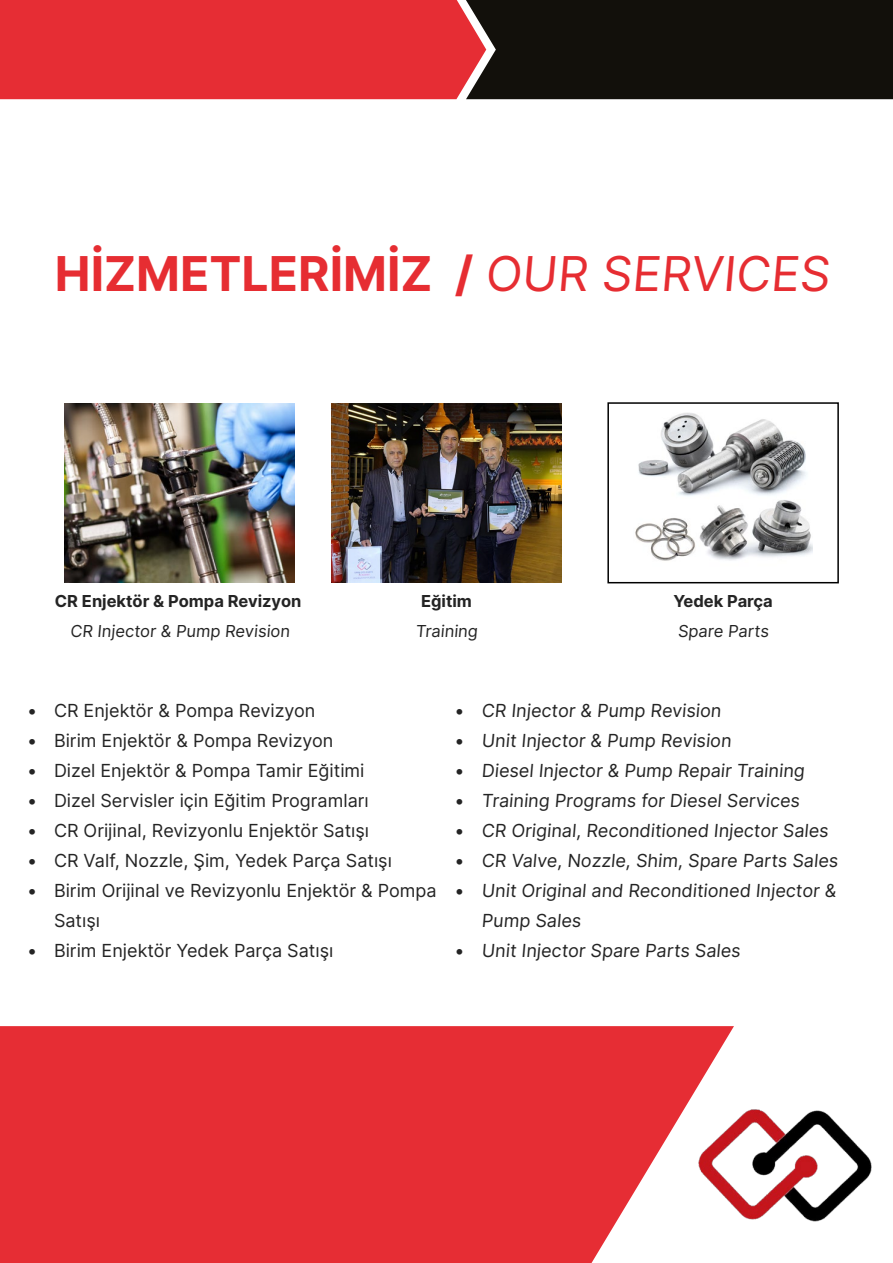
<style>
.page{position:relative;width:893px;height:1263px;background:#fff}
.page>*{position:absolute;margin:0;border:0;box-sizing:border-box;transform-origin:0 0}
.t1{font:700 48px "Inter";color:#e62d32}
.t2{font:18px/30px "Inter";color:#242424}
.t3{font:16.5px "Inter";color:#242424}
.t4{font:700 16.5px "Inter";color:#242424}
.s1{font-weight:400}
</style>
<div class="page">
<div style="left:0;top:0;width:466px;height:99px;background:#e62d34"></div>
<div style="left:466px;top:0;width:427px;height:99px;background:#12100b"></div>
<div style="left:0;top:1026px;width:734px;height:237px;background:#e62d34"></div>
<img style="left:695px;top:1075px;width:177px;height:179px">
<img style="left:65px;top:403px;width:230px;height:180px">
<img style="left:332px;top:403px;width:229px;height:180px">
<img style="left:635px;top:413px;width:178px;height:148px">
<div style="left:607px;top:402px;width:232px;height:181px;border:2px solid #000"></div>
<h1 class="t1" style="left:55px;top:238px;width:782px">HİZMETLERİMİZ / <span class="s1">OUR SERVICES</span></h1>
<p class="t4" style="left:55px;top:589px;width:248px">CR Enjektör &amp; Pompa Revizyon</p>
<p class="t3" style="left:70px;top:619px;width:223px">CR Injector &amp; Pump Revision</p>
<p class="t4" style="left:421px;top:589px;width:52px">Eğitim</p>
<p class="t3" style="left:415px;top:619px;width:66px">Training</p>
<p class="t4" style="left:673px;top:589px;width:101px">Yedek Parça</p>
<p class="t3" style="left:678px;top:619px;width:94px">Spare Parts</p>
<p class="t2" style="left:27px;top:695px;width:290px">• CR Enjektör &amp; Pompa Revizyon</p>
<p class="t2" style="left:27px;top:725px;width:308px">• Birim Enjektör &amp; Pompa Revizyon</p>
<p class="t2" style="left:27px;top:755px;width:339px">• Dizel Enjektör &amp; Pompa Tamir Eğitimi</p>
<p class="t2" style="left:27px;top:785px;width:343px">• Dizel Servisler için Eğitim Programları</p>
<p class="t2" style="left:27px;top:815px;width:344px">• CR Orijinal, Revizyonlu Enjektör Satışı</p>
<p class="t2" style="left:27px;top:845px;width:366px">• CR Valf, Nozzle, Şim, Yedek Parça Satışı</p>
<p class="t2" style="left:54px;top:875px;width:384px;text-indent:-27px">• Birim Orijinal ve Revizyonlu Enjektör &amp; Pompa<br>Satışı</p>
<p class="t2" style="left:27px;top:935px;width:308px">• Birim Enjektör Yedek Parça Satışı</p>
<p class="t2" style="left:454px;top:695px;width:270px">• CR Injector &amp; Pump Revision</p>
<p class="t2" style="left:454px;top:725px;width:280px">• Unit Injector &amp; Pump Revision</p>
<p class="t2" style="left:454px;top:755px;width:354px">• Diesel Injector &amp; Pump Repair Training</p>
<p class="t2" style="left:454px;top:785px;width:349px">• Training Programs for Diesel Services</p>
<p class="t2" style="left:454px;top:815px;width:378px">• CR Original, Reconditioned Injector Sales</p>
<p class="t2" style="left:454px;top:845px;width:387px">• CR Valve, Nozzle, Shim, Spare Parts Sales</p>
<p class="t2" style="left:482px;top:875px;width:358px;text-indent:-27px">• Unit Original and Reconditioned Injector &amp;<br>Pump Sales</p>
<p class="t2" style="left:454px;top:935px;width:290px">• Unit Injector Spare Parts Sales</p>
</div>
